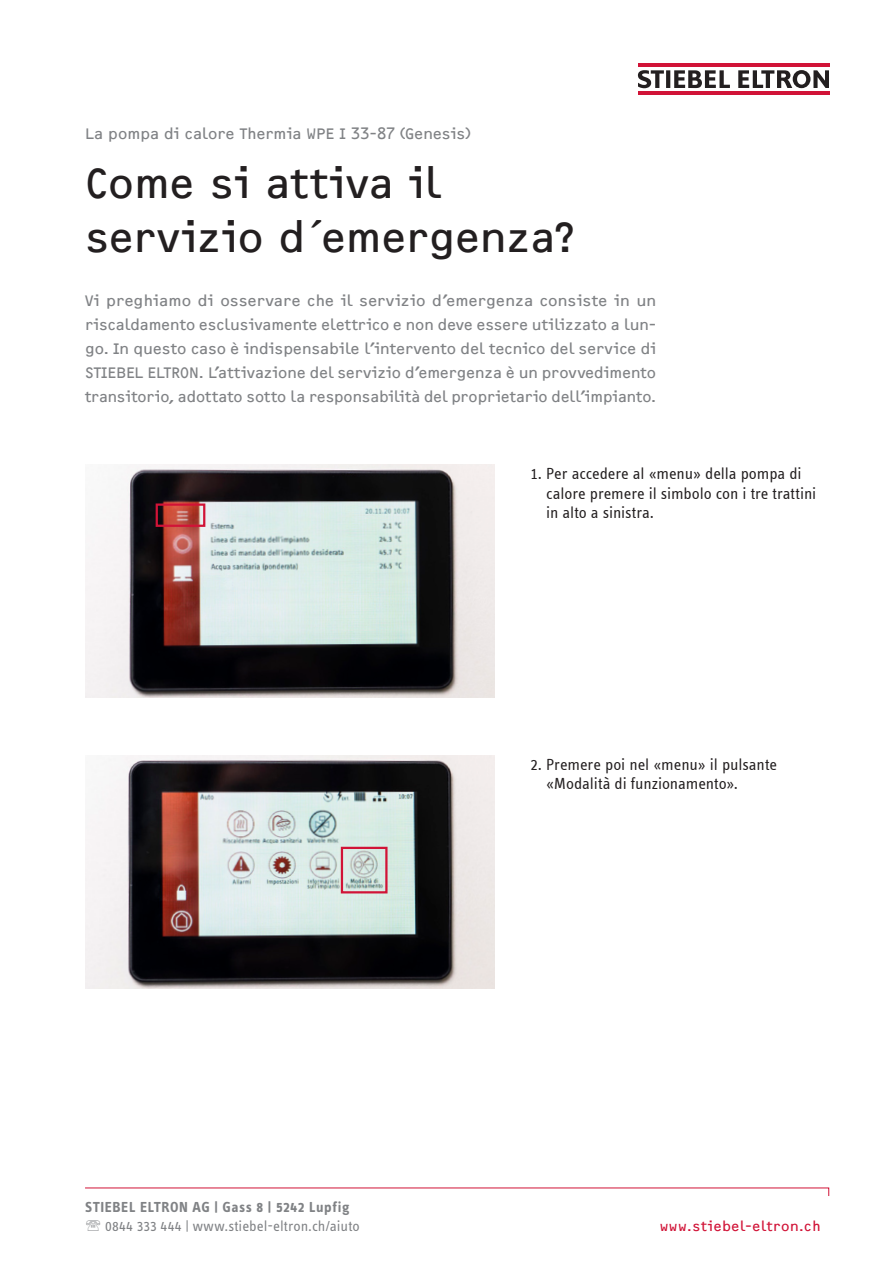
<style>
.page{position:relative;width:893px;height:1263px;background:#fff}
.page>*{position:absolute;margin:0;border:0;box-sizing:border-box;transform-origin:0 0}
.t1{font:43.5px/54px "F2 FOCR Bczyk Com";color:#231f20}
.t2{font:16.5px/19.5px "STE Info Office";letter-spacing:-.005em;color:#231f20}
.t3{font:15.75px/24px "F2 FOCR Bczyk Com";color:#808285;text-align:justify}
.t4{font:15px "STE Info Text";letter-spacing:.01em;color:#808285}
.t5{font:700 15px "STE Info Text";letter-spacing:.035em;color:#808285}
.t6{font:14.25px "F2 FOCR Bczyk Com";letter-spacing:.045em;color:#d11337}
</style>
<div class="page">
<img style="left:85px;top:756px;width:410px;height:233px">
<img style="left:85px;top:464px;width:410px;height:233px">
<hr style="left:638px;top:64px;width:191px;height:3px;background:#d11337">
<hr style="left:638px;top:91px;width:191px;height:4px;background:#d11337">
<svg style="left:674px;top:70px;width:56px;height:18px"></svg>
<svg style="left:666px;top:70px;width:4px;height:18px"></svg>
<svg style="left:738px;top:70px;width:91px;height:18px"></svg>
<svg style="left:638px;top:70px;width:26px;height:18px"></svg>
<svg style="left:85px;top:1187px;width:745px;height:9px"></svg>
<div style="left:156px;top:503px;width:49px;height:24px;border:2px solid #d11337"></div>
<div style="left:341px;top:847px;width:47px;height:46px;border:2px solid #d11337"></div>
<p class="t3" style="left:85px;top:122px;width:387px">La pompa di calore Thermia WPE I 33-87 (Genesis)</p>
<h1 class="t1" style="left:85px;top:157px;width:491px">Come si attiva il servizio d´emergenza?</h1>
<p class="t3" style="left:85px;top:289px;width:573px">Vi preghiamo di osservare che il servizio d’emergenza consiste in un riscaldamento esclusivamente elettrico e non deve essere utilizzato a lun&shy;go. In questo caso è indispensabile l’intervento del tecnico del service di STIEBEL ELTRON. L’attivazione del servizio d’emergenza è un provvedimento transitorio, adottato sotto la responsabilità del proprietario dell’impianto.</p>
<p class="t2" style="left:546px;top:464px;width:272px;text-indent:-16px">1. Per accedere al «menu» della pompa di calore premere il simbolo con i tre trattini in alto a sinistra.</p>
<p class="t2" style="left:546px;top:755px;width:232px;text-indent:-16px">2. Premere poi nel «menu» il pulsante «Modalità di funzionamento».</p>
<p class="t5" style="left:85px;top:1198px;width:266px">STIEBEL ELTRON AG | Gass 8 | 5242 Lupfig</p>
<p class="t4" style="left:105px;top:1218px;width:256px">0844 333 444 | www.stiebel-eltron.ch/aiuto</p>
<p class="t6" style="left:660px;top:1218px;width:163px">www.stiebel-eltron.ch</p>
</div>
